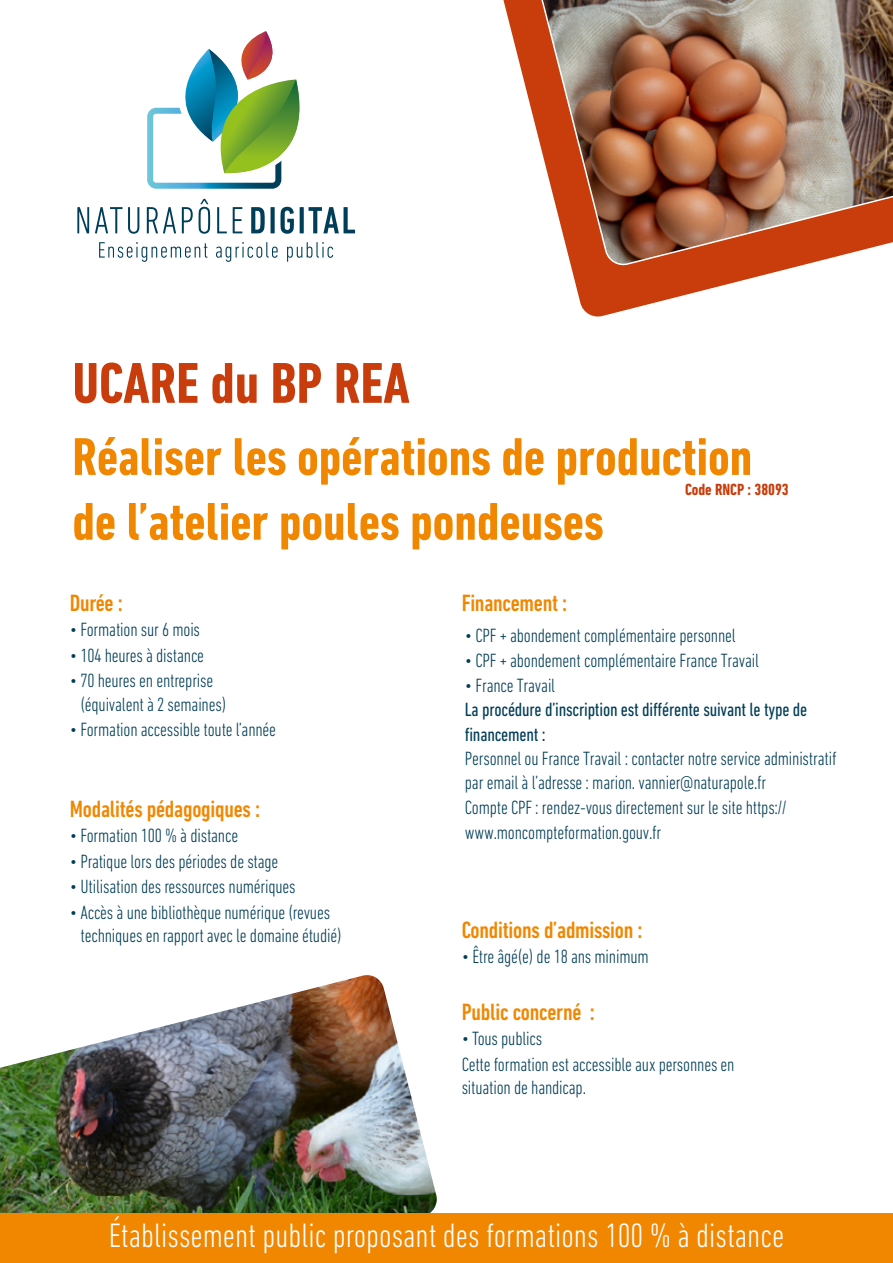
<style>
.page{position:relative;width:893px;height:1263px;background:#fff}
.page>*{position:absolute;margin:0;border:0;box-sizing:border-box;transform-origin:0 0}
.t1{font:700 condensed 58.5px "DIN Next LT Pro";color:#c93c0b}
.t2{font:700 condensed 54px/64.8px "DIN Next LT Pro";color:#f18700}
.t3{font:300 condensed 34.5px "DIN Next LT Pro";color:#fff}
.t4{font:500 condensed 24px "DIN Next LT Pro";letter-spacing:-.01em;color:#f18700}
.t5{font:300 condensed 19.5px/24.6px "DIN Next LT Pro";letter-spacing:-.01em;color:#003d57}
.t6{font:condensed 19.5px/24.3px "DIN Next LT Pro";letter-spacing:-.01em;color:#003d57}
.t7{font:700 condensed 16.5px "DIN Next LT Pro";color:#c93c0b}
</style>
<div class="page">
<svg style="left:503px;top:0;width:296px;height:317px"></svg>
<svg style="left:99px;top:242px;width:108px;height:20px"></svg>
<svg style="left:216px;top:242px;width:62px;height:20px"></svg>
<svg style="left:287px;top:242px;width:46px;height:20px"></svg>
<svg style="left:77px;top:207px;width:12px;height:26px"></svg>
<svg style="left:95px;top:207px;width:44px;height:27px"></svg>
<svg style="left:147px;top:207px;width:29px;height:26px"></svg>
<svg style="left:182px;top:207px;width:11px;height:26px"></svg>
<svg style="left:199px;top:199px;width:11px;height:35px"></svg>
<svg style="left:217px;top:207px;width:10px;height:26px"></svg>
<svg style="left:233px;top:207px;width:9px;height:26px"></svg>
<svg style="left:251px;top:207px;width:14px;height:26px"></svg>
<svg style="left:271px;top:207px;width:4px;height:26px"></svg>
<svg style="left:280px;top:207px;width:14px;height:27px"></svg>
<svg style="left:300px;top:207px;width:4px;height:26px"></svg>
<svg style="left:309px;top:207px;width:46px;height:26px"></svg>
<svg style="left:147px;top:31px;width:153px;height:158px"></svg>
<img style="left:517px;top:0;width:376px;height:266px">
<img style="left:0;top:975px;width:437px;height:238px">
<div style="left:0;top:1213px;width:893px;height:50px;background:#f18700"></div>
<h1 class="t1" style="left:72px;top:350px;width:339px">UCARE du BP REA</h1>
<h2 class="t2" style="left:72px;top:424px;width:681px">Réaliser les opérations de production de l’atelier poules pondeuses</h2>
<p class="t7" style="left:685px;top:480px;width:105px">Code RNCP : 38093</p>
<p class="t4" style="left:70px;top:589px;width:54px">Durée :</p>
<p class="t5" style="left:70px;top:617px;width:132px">• Formation sur 6 mois</p>
<p class="t5" style="left:70px;top:643px;width:136px">• 104 heures à distance</p>
<p class="t5" style="left:80px;top:669px;width:147px;line-height:23.4px;text-indent:-11px">• 70 heures en entreprise (équivalent à 2 semaines)</p>
<p class="t5" style="left:70px;top:717px;width:208px">• Formation accessible toute l’année</p>
<p class="t4" style="left:70px;top:795px;width:192px">Modalités pédagogiques :</p>
<p class="t5" style="left:70px;top:823px;width:170px">• Formation 100 % à distance</p>
<p class="t5" style="left:70px;top:848px;width:210px">• Pratique lors des périodes de stage</p>
<p class="t5" style="left:70px;top:874px;width:227px">• Utilisation des ressources numériques</p>
<p class="t5" style="left:70px;top:900px;width:273px;line-height:23.4px;text-align:center">• Accès à une bibliothèque numérique (revues techniques en rapport avec le domaine étudié)</p>
<p class="t4" style="left:462px;top:589px;width:107px">Financement :</p>
<p class="t5" style="left:465px;top:623px;width:272px">• CPF + abondement complémentaire personnel</p>
<p class="t5" style="left:465px;top:648px;width:296px">• CPF + abondement complémentaire France Travail</p>
<p class="t5" style="left:465px;top:673px;width:92px">• France Travail</p>
<p class="t6" style="left:465px;top:697px;width:344px">La procédure d’inscription est différente suivant le type de financement :</p>
<p class="t5" style="left:465px;top:746px;width:373px">Personnel ou France Travail : contacter notre service administratif par email à l’adresse : marion. vannier@naturapole.fr<br>Compte CPF : rendez-vous directement sur le site https:// www.moncompteformation.gouv.fr</p>
<p class="t4" style="left:462px;top:916px;width:182px">Conditions d’admission :</p>
<p class="t5" style="left:462px;top:944px;width:189px">• Être âgé(e) de 18 ans minimum</p>
<p class="t4" style="left:462px;top:998px;width:135px">Public concerné :</p>
<p class="t5" style="left:462px;top:1026px;width:274px;line-height:25.5px">• Tous publics<br>Cette formation est accessible aux personnes en</p>
<p class="t5" style="left:462px;top:1075px;width:126px">situation de handicap.</p>
<h3 class="t3" style="left:109px;top:1216px;width:677px">Établissement public proposant des formations 100 % à distance</h3>
</div>
